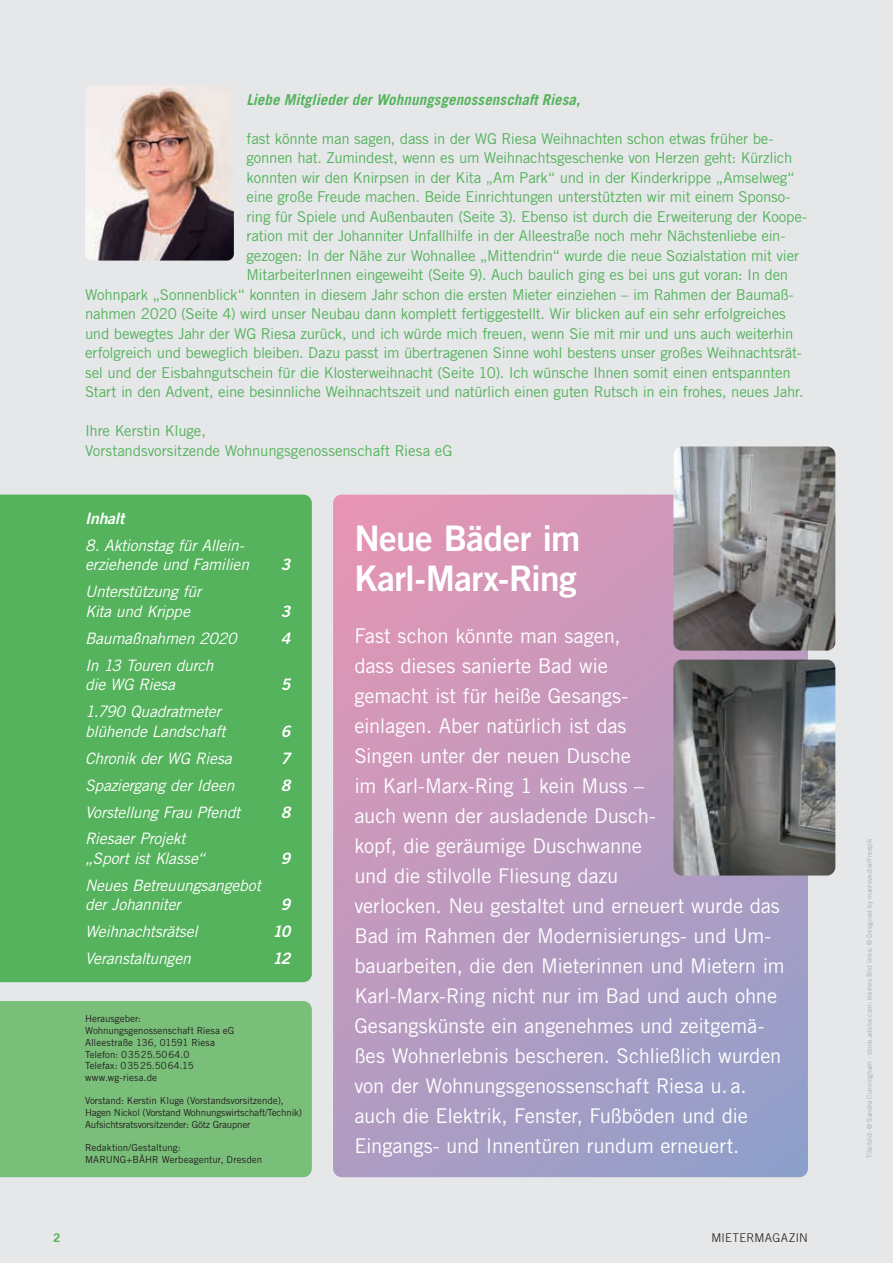
<style>
.page{position:relative;width:893px;height:1263px;background:#e6e7e9}
.page>*{position:absolute;margin:0;border:0;box-sizing:border-box;transform-origin:0 0}
.t1{font:35.25px/40.5px "Trade Gothic LT Std Bd 2";letter-spacing:-.02em;color:#fff}
.t2{font:20.25px/30px "Trade Gothic LT Std";letter-spacing:-.01em;color:#fff}
.t3{font:italic 15.75px/19.5px "Trade Gothic LT Std";letter-spacing:-.015em;color:#fff}
.t4{font:15.75px "Trade Gothic LT Std Bd 2 Obl";letter-spacing:-.015em;color:#fff}
.t5{font:15px/19.5px "Trade Gothic LT Std";letter-spacing:-.015em;color:#54b35c}
.t6{font:italic 700 15px "Trade Gothic LT Std";letter-spacing:.005em;color:#54b35c}
.t7{font:300 12px "Trade Gothic LT Std";letter-spacing:.025em;color:#231f20}
.t8{font:12px "Trade Gothic LT Std Bd 2";color:#54b35c}
.t9{font:9.75px/11.7px "Trade Gothic LT Std";letter-spacing:-.005em;color:#231f20}
.t10{font:6.75px "Trade Gothic LT Std";letter-spacing:.01em;color:#a8a9ad}
</style>
<div class="page">
<div style="left:0;top:1001px;width:312px;height:176px;background:#79be79"></div>
<div style="left:0;top:494px;width:312px;height:489px;background:#54b35c"></div>
<svg style="left:333px;top:495px;width:475px;height:682px;background:#bc9abe"></svg>
<img style="left:85px;top:85px;width:149px;height:176px">
<img style="left:673px;top:446px;width:162px;height:205px">
<img style="left:673px;top:660px;width:162px;height:215px">
<p class="t6" style="left:247px;top:90px;width:335px">Liebe Mitglieder der Wohnungsgenossenschaft Riesa,</p>
<p class="t5" style="left:247px;top:128px;width:528px">fast könnte man sagen, dass in der WG Riesa Weihnachten schon etwas früher be-</p>
<p class="t5" style="left:247px;top:148px;width:547px">gonnen hat. Zumindest, wenn es um Weihnachtsgeschenke von Herzen geht: Kürzlich</p>
<p class="t5" style="left:247px;top:167px;width:550px">konnten wir den Knirpsen in der Kita „Am Park“ und in der Kinderkrippe „Amselweg“</p>
<p class="t5" style="left:247px;top:187px;width:545px">eine große Freude machen. Beide Einrichtungen unterstützten wir mit einem Sponso-</p>
<p class="t5" style="left:247px;top:206px;width:562px">ring für Spiele und Außenbauten (Seite 3). Ebenso ist durch die Erweiterung der Koope-</p>
<p class="t5" style="left:247px;top:226px;width:540px">ration mit der Johanniter Unfallhilfe in der Alleestraße noch mehr Nächstenliebe ein-</p>
<p class="t5" style="left:247px;top:245px;width:554px">gezogen: In der Nähe zur Wohnallee „Mittendrin“ wurde die neue Sozialstation mit vier</p>
<p class="t5" style="left:247px;top:265px;width:543px">MitarbeiterInnen eingeweiht (Seite 9). Auch baulich ging es bei uns gut voran: In den</p>
<p class="t5" style="left:85px;top:284px;width:710px">Wohnpark „Sonnenblick“ konnten in diesem Jahr schon die ersten Mieter einziehen – im Rahmen der Baumaß-</p>
<p class="t5" style="left:85px;top:304px;width:702px">nahmen 2020 (Seite 4) wird unser Neubau dann komplett fertiggestellt. Wir blicken auf ein sehr erfolgreiches</p>
<p class="t5" style="left:85px;top:323px;width:710px">und bewegtes Jahr der WG Riesa zurück, und ich würde mich freuen, wenn Sie mit mir und uns auch weiterhin</p>
<p class="t5" style="left:85px;top:343px;width:718px">erfolgreich und beweglich bleiben. Dazu passt im übertragenen Sinne wohl bestens unser großes Weihnachtsrät-</p>
<p class="t5" style="left:85px;top:362px;width:707px">sel und der Eisbahngutschein für die Klosterweihnacht (Seite 10). Ich wünsche Ihnen somit einen entspannten</p>
<p class="t5" style="left:85px;top:382px;width:720px">Start in den Advent, eine besinnliche Weihnachtszeit und natürlich einen guten Rutsch in ein frohes, neues Jahr.</p>
<p class="t5" style="left:85px;top:421px;width:369px">Ihre Kerstin Kluge,<br>Vorstandsvorsitzende Wohnungsgenossenschaft Riesa eG</p>
<p class="t4" style="left:85px;top:508px;width:41px">Inhalt</p>
<p class="t3" style="left:85px;top:536px;width:166px">8. Aktionstag für Allein&shy;erziehende und Familien</p>
<p class="t3" style="left:85px;top:582px;width:118px">Unterstützung für<br>Kita und Krippe</p>
<p class="t4" style="left:281px;top:555px;width:11px">3</p>
<p class="t4" style="left:281px;top:601px;width:11px">3</p>
<p class="t3" style="left:85px;top:629px;width:153px">Baumaßnahmen 2020</p>
<p class="t4" style="left:281px;top:628px;width:11px">4</p>
<p class="t3" style="left:85px;top:656px;width:130px">In 13 Touren durch die WG Riesa</p>
<p class="t4" style="left:281px;top:675px;width:11px">5</p>
<p class="t3" style="left:85px;top:702px;width:142px">1.790 Quadratmeter blühende Landschaft</p>
<p class="t4" style="left:281px;top:721px;width:11px">6</p>
<p class="t3" style="left:85px;top:748px;width:148px">Chronik der WG Riesa</p>
<p class="t4" style="left:281px;top:748px;width:11px">7</p>
<p class="t3" style="left:85px;top:775px;width:151px">Spaziergang der Ideen</p>
<p class="t4" style="left:281px;top:775px;width:11px">8</p>
<p class="t3" style="left:85px;top:802px;width:157px">Vorstellung Frau Pfendt</p>
<p class="t4" style="left:281px;top:802px;width:11px">8</p>
<p class="t3" style="left:85px;top:829px;width:121px">Riesaer Projekt „Sport ist Klasse“</p>
<p class="t4" style="left:281px;top:848px;width:11px">9</p>
<p class="t3" style="left:85px;top:876px;width:177px">Neues Betreuungsangebot der Johanniter</p>
<p class="t4" style="left:281px;top:895px;width:11px">9</p>
<p class="t3" style="left:85px;top:922px;width:114px">Weihnachtsrätsel</p>
<p class="t4" style="left:272px;top:922px;width:20px">10</p>
<p class="t3" style="left:85px;top:949px;width:107px">Veranstaltungen</p>
<p class="t4" style="left:273px;top:949px;width:19px">12</p>
<p class="t9" style="left:85px;top:1013px;width:151px">Herausgeber:<br>Wohnungsgenossenschaft Riesa eG<br>Alleestraße 136, 01591 Riesa<br>Telefon: 03525.5064.0<br>Telefax: 03525.5064.15 www.wg-riesa.de</p>
<p class="t9" style="left:85px;top:1095px;width:219px">Vorstand: Kerstin Kluge (Vorstandsvorsitzende),<br>Hagen Nickol (Vorstand Wohnungswirtschaft/Technik)<br>Aufsichtsratsvorsitzender: Götz Graupner</p>
<p class="t9" style="left:85px;top:1142px;width:179px">Redaktion/Gestaltung:<br>MARUNG+BÄHR Werbeagentur, Dresden</p>
<h1 class="t1" style="left:354px;top:517px;width:228px">Neue Bäder im<br>Karl-Marx-Ring</h1>
<p class="t2" style="left:354px;top:620px;width:432px">Fast schon könnte man sagen,<br>dass dieses sanierte Bad wie<br>gemacht ist für heiße Gesangs-<br>einlagen. Aber natürlich ist das<br>Singen unter der neuen Dusche<br>im Karl-Marx-Ring 1 kein Muss –<br>auch wenn der ausladende Dusch-<br>kopf, die geräumige Duschwanne<br>und die stilvolle Fliesung dazu<br>verlocken. Neu gestaltet und erneuert wurde das Bad im Rahmen der Modernisierungs- und Um&shy;bauarbeiten, die den Mieterinnen und Mietern im Karl-Marx-Ring nicht nur im Bad und auch ohne Gesangskünste ein angenehmes und zeitgemä&shy;ßes Wohnerlebnis bescheren. Schließlich wurden von der Wohnungsgenossenschaft Riesa u. a. auch die Elektrik, Fenster, Fußböden und die Eingangs- und Innentüren rundum erneuert.</p>
<p class="t8" style="left:53px;top:1230px;width:9px">2</p>
<p class="t7" style="left:711px;top:1230px;width:98px">MIETERMAGAZIN</p>
<p class="t10" style="left:865px;top:1158px;width:320px;rotate:-90deg">Titelbild: © Sandra Cunningham - stock.adobe.com; kleines Bild links: © Designed by macrovector/Freepik</p>
</div>
